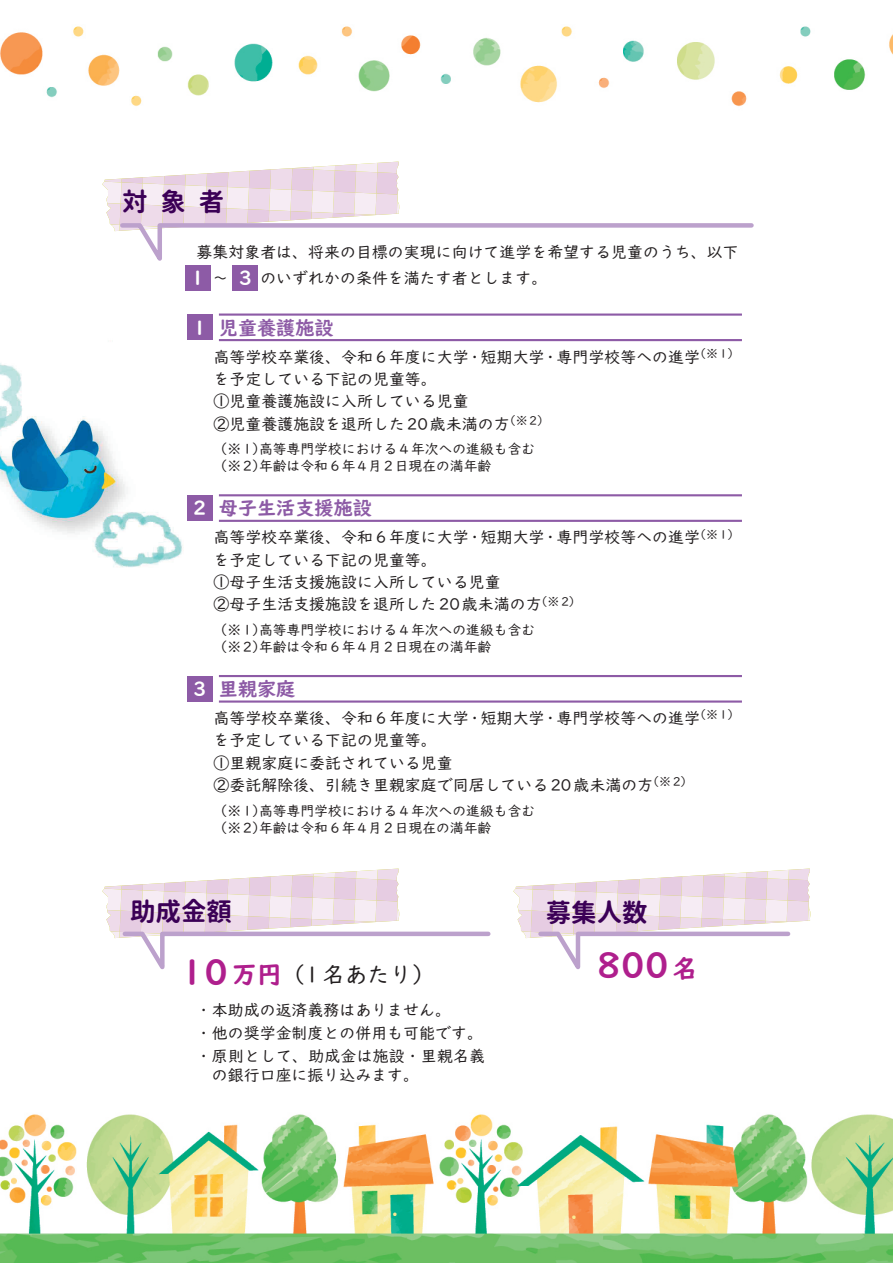
<style>
.page{position:relative;width:893px;height:1263px;background:#fff}
.page>*{position:absolute;margin:0;border:0;box-sizing:border-box;transform-origin:0 0}
.t1{font:34.05px "UD Digi Kyokasho NP B";color:#af1f8d}
.t2{font:700 25.5px "Gen Jyuu Gothic";color:#3b0056}
.t3{font:22.5px "UD Digi Kyokasho NP R";color:#231f20}
.t4{font:19.2px "UD Digi Kyokasho NP B";color:#8d5ba6}
.t5{font:19.2px "UD Digi Kyokasho NP B";color:#fff}
.t6{font:15.9px/22.4px "UD Digi Kyokasho NP R";color:#231f20}
.t7{font:13.8px/17px "UD Digi Kyokasho NP R";color:#231f20}
.s1{font-family:"UD Digi Kyokasho NP B";font-size:34.05px;color:#af1f8d}
.s2{font-family:"UD Digi Kyokasho NP B";font-size:25.5px;color:#af1f8d}
.s3{font-size:25.5px}
</style>
<div class="page">
<img style="left:0;top:1114px;width:893px;height:149px">
<img style="left:0;top:26px;width:893px;height:136px">
<img style="left:0;top:363px;width:183px;height:204px">
<hr style="left:219px;top:313px;width:523px;height:3px;background:#8d5ba6">
<hr style="left:219px;top:339px;width:523px;height:2px;background:#8d5ba6">
<hr style="left:219px;top:494px;width:523px;height:2px;background:#8d5ba6">
<hr style="left:219px;top:520px;width:523px;height:2px;background:#8d5ba6">
<hr style="left:219px;top:675px;width:523px;height:2px;background:#8d5ba6">
<hr style="left:219px;top:700px;width:523px;height:3px;background:#8d5ba6">
<div style="left:185px;top:265px;width:25px;height:26px;background:#8d5ba6"></div>
<div style="left:233px;top:265px;width:25px;height:26px;background:#8d5ba6"></div>
<div style="left:187px;top:315px;width:26px;height:25px;background:#8d5ba6"></div>
<div style="left:187px;top:495px;width:26px;height:26px;background:#8d5ba6"></div>
<div style="left:187px;top:676px;width:26px;height:25px;background:#8d5ba6"></div>
<svg style="left:102px;top:162px;width:652px;height:113px"></svg>
<svg style="left:102px;top:868px;width:389px;height:102px"></svg>
<svg style="left:513px;top:868px;width:297px;height:102px"></svg>
<h2 class="t2" style="left:122px;top:183px;width:104px">対 象 者</h2>
<p class="t6" style="left:181px;top:240px;width:560px;line-height:25.5px;text-indent:16px">募集対象者は、将来の目標の実現に向けて進学を希望する児童のうち、以下　　～　　のいずれかの条件を満たす者とします。</p>
<p class="t4" style="left:200px;top:316px;width:135px">　児童養護施設</p>
<p class="t6" style="left:214px;top:346px;width:527px">高等学校卒業後、令和６年度に大学・短期大学・専門学校等への進学<sup>（※1）</sup>を予定している下記の児童等。<br>①児童養護施設に入所している児童<br>②児童養護施設を退所した20歳未満の方<sup>（※2）</sup></p>
<p class="t7" style="left:214px;top:441px;width:323px">（※1）高等専門学校における４年次への進級も含む（※2）年齢は令和６年4月2日現在の満年齢</p>
<p class="t4" style="left:200px;top:497px;width:174px">　母子生活支援施設</p>
<p class="t6" style="left:214px;top:526px;width:527px">高等学校卒業後、令和６年度に大学・短期大学・専門学校等への進学<sup>（※1）</sup>を予定している下記の児童等。<br>①母子生活支援施設に入所している児童<br>②母子生活支援施設を退所した20歳未満の方<sup>（※2）</sup></p>
<p class="t7" style="left:214px;top:621px;width:323px">（※1）高等専門学校における４年次への進級も含む（※2）年齢は令和６年4月2日現在の満年齢</p>
<p class="t4" style="left:200px;top:677px;width:97px">　里親家庭</p>
<p class="t6" style="left:214px;top:707px;width:527px">高等学校卒業後、令和６年度に大学・短期大学・専門学校等への進学<sup>（※1）</sup>を予定している下記の児童等。<br>①里親家庭に委託されている児童<br>②委託解除後、引続き里親家庭で同居している20歳未満の方<sup>（※2）</sup></p>
<p class="t7" style="left:214px;top:802px;width:323px">（※1）高等専門学校における４年次への進級も含む（※2）年齢は令和６年4月2日現在の満年齢</p>
<p class="t5" style="left:188px;top:267px;width:21px">１</p>
<p class="t5" style="left:236px;top:267px;width:21px">３</p>
<p class="t5" style="left:190px;top:316px;width:21px">１</p>
<p class="t5" style="left:190px;top:497px;width:21px">２</p>
<p class="t5" style="left:190px;top:677px;width:21px">３</p>
<h2 class="t2" style="left:130px;top:892px;width:104px">助成金額</h2>
<h2 class="t2" style="left:546px;top:894px;width:104px">募集人数</h2>
<h3 class="t3" style="left:180px;top:962px;width:256px"><span class="s1">10</span><span class="s2">万円</span>（1名あたり）</h3>
<p class="t6" style="left:180px;top:998px;width:307px;line-height:23.4px">　・本助成の返済義務はありません。<br>　・他の奨学金制度との併用も可能です。　・ 原則として、助成金は施設・里親名義</p>
<p class="t6" style="left:212px;top:1064px;width:209px">の銀行口座に振り込みます。</p>
<h1 class="t1" style="left:597px;top:945px;width:102px">800<span class="s3">名</span></h1>
</div>
